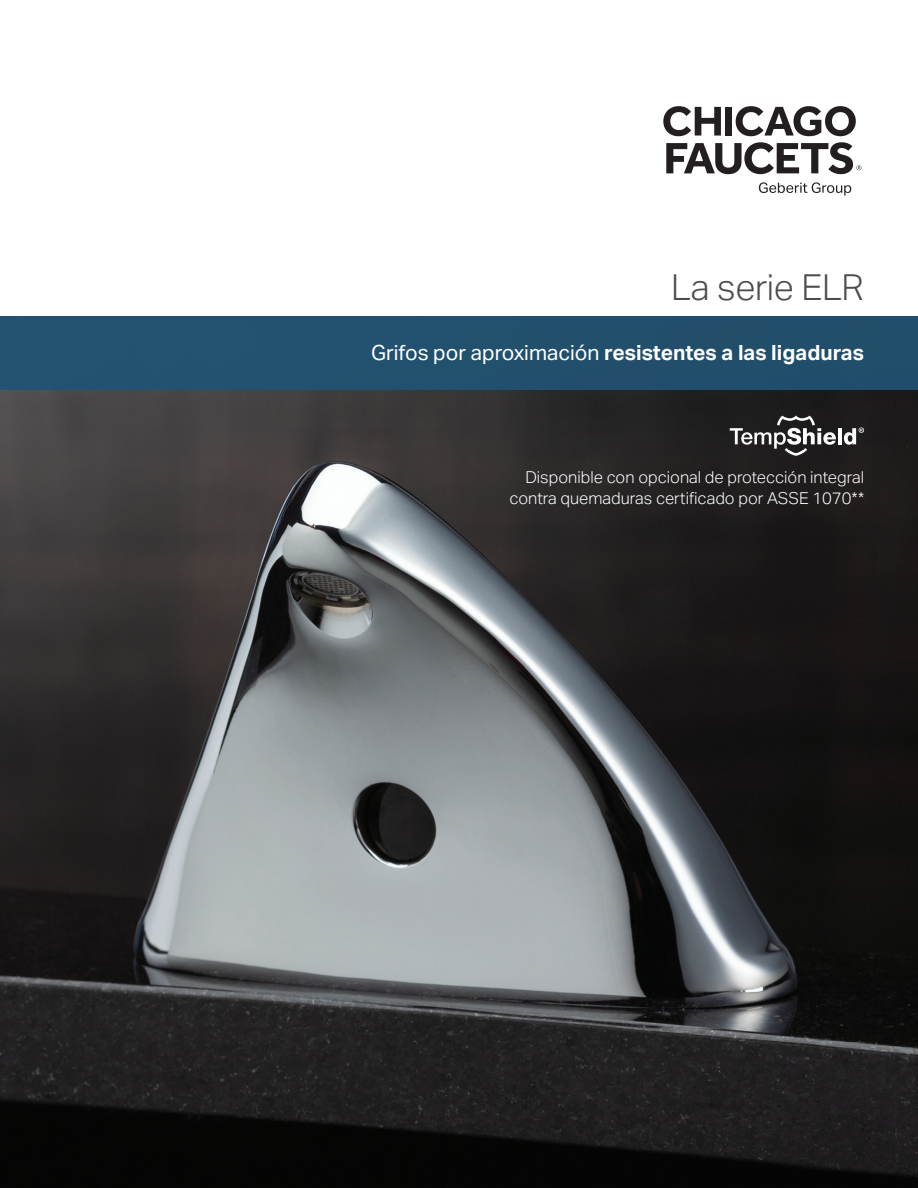
<style>
.page{position:relative;width:918px;height:1188px;background:#fff}
.page>*{position:absolute;margin:0;border:0;box-sizing:border-box;transform-origin:0 0}
.Front_Header_24_54{font:300 36px "Aktiv Grotesk Geberit";letter-spacing:-.01em;color:#4b4c4d}
.Front_Subhead_14_14{font:700 21px "Aktiv Grotesk Geberit";color:#fff}
.t1{font:300 16.5px/21px "Aktiv Grotesk Geberit";color:#fff;text-align:right}
.s1{font-weight:400}
</style>
<div class="page">
<img style="left:0;top:390px;width:918px;height:798px">
<div style="left:0;top:317px;width:918px;height:73px;background:#22516e"></div>
<svg style="left:663px;top:106px;width:58px;height:30px"></svg>
<div style="left:725px;top:107px;width:7px;height:29px;background:#231f20"></div>
<svg style="left:736px;top:106px;width:120px;height:30px"></svg>
<svg style="left:666px;top:142px;width:195px;height:32px"></svg>
<svg style="left:759px;top:182px;width:92px;height:13px"></svg>
<svg style="left:730px;top:416px;width:106px;height:40px"></svg>
<hr style="left:838px;top:428px;width:4px;height:16px;background:#fff">
<svg style="left:844px;top:428px;width:20px;height:17px"></svg>
<p class="Front_Header_24_54" style="left:671px;top:267px;width:194px">La serie ELR</p>
<p class="Front_Subhead_14_14" style="left:371px;top:340px;width:494px"><span class="s1">Grifos por aproximación</span> resistentes a las ligaduras</p>
<p class="t1" style="left:509px;top:467px;width:356px">Disponible con opcional de protección integral contra quemaduras certificado por ASSE 1070**</p>
</div>
